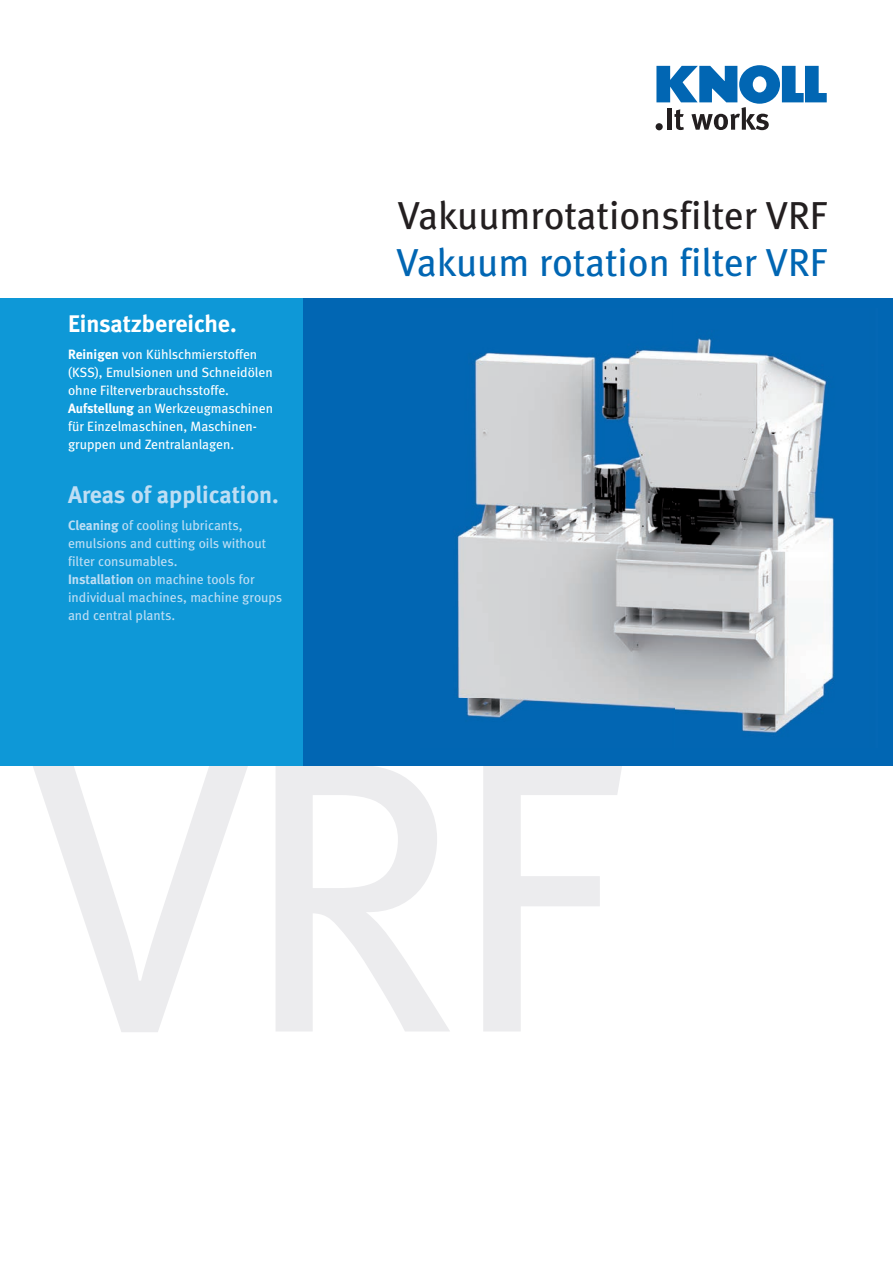
<style>
.page{position:relative;width:893px;height:1263px;background:#fff}
.page>*{position:absolute;margin:0;border:0;box-sizing:border-box;transform-origin:0 0}
.t1{font:39px "Meta Book LF";color:#231f20}
.t2{font:39px "Meta Book LF";color:#0166b3}
.t3{font:24px "Meta Bold LF";color:#bedef4}
.t4{font:24px "Meta Bold LF";color:#fff}
.t5{font:13.5px/18px "Meta Book LF";color:#fff}
.t6{font:13.5px/18px "Meta Book LF";color:#bedef4}
.s1{font-family:"Meta Bold LF"}
</style>
<div class="page">
<div style="left:298px;top:298px;width:595px;height:467px;background:#0166b3"></div>
<div style="left:0;top:298px;width:303px;height:467px;background:#0e98d7"></div>
<img style="left:457px;top:338px;width:377px;height:395px">
<svg style="left:656px;top:65px;width:171px;height:65px"></svg>
<h2 class="t4" style="left:68px;top:310px;width:170px">Einsatzbereiche.</h2>
<p class="t5" style="left:68px;top:345px;width:207px"><span class="s1">Reinigen</span> von Kühlschmierstoffen (KSS), Emulsionen und Schneidölen ohne Filterver brauchsstoffe.<br><span class="s1">Aufstellung</span> an Werkzeugmaschinen für Einzelmaschinen, Maschinen&shy;grup pen und Zentralanlagen.</p>
<h2 class="t3" style="left:68px;top:481px;width:212px">Areas of application.</h2>
<p class="t6" style="left:68px;top:516px;width:216px"><span class="s1">Cleaning</span> of cooling lubricants, emulsions and cutting oils without filter consumables.<br><span class="s1">Installation</span> on machine tools for individual machines, machine groups and central plants.</p>
<h1 class="t1" style="left:398px;top:192px;width:430px">Vakuumrotationsfilter VRF</h1>
<h1 class="t2" style="left:397px;top:239px;width:431px">Vakuum rotation filter VRF</h1>
</div>
